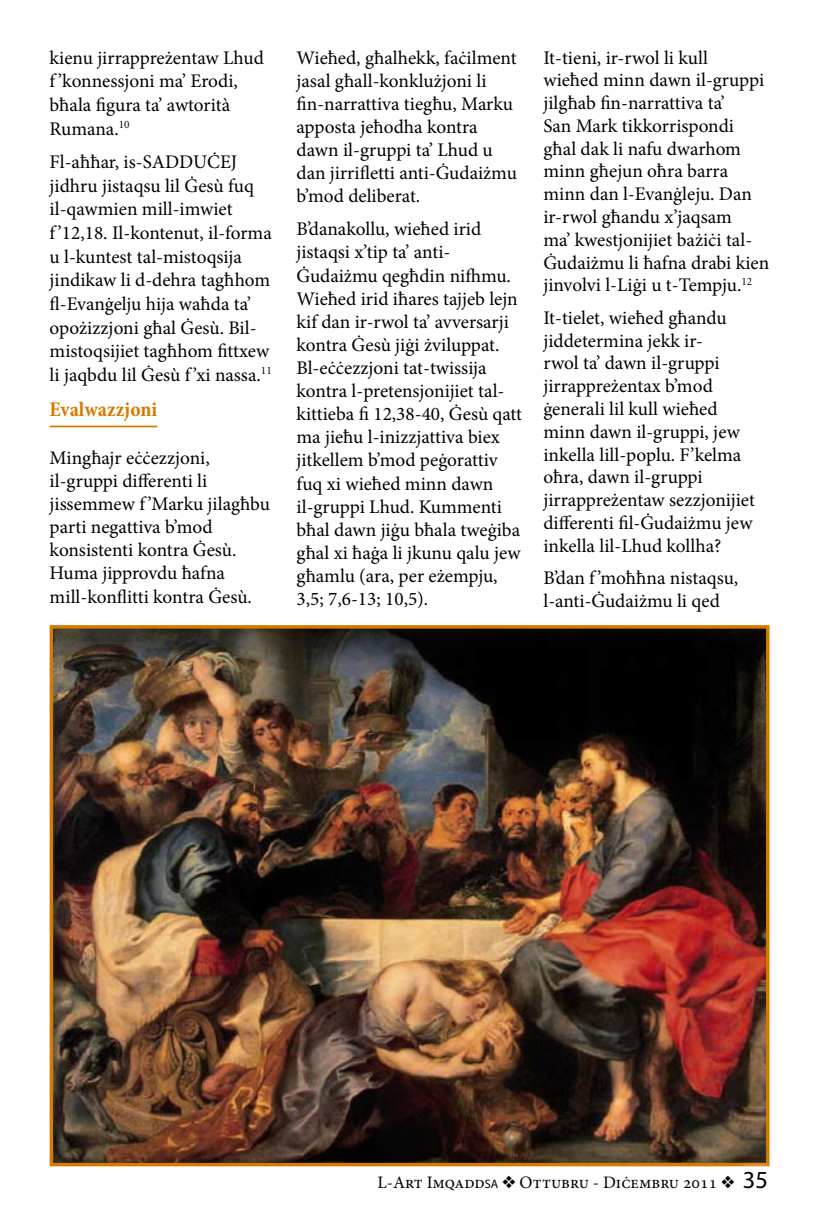
<style>
.page{position:relative;width:819px;height:1216px;background:#fff}
.page>*{position:absolute;margin:0;border:0;box-sizing:border-box;transform-origin:0 0}
.t1{font:700 condensed 21px "Minion Pro";color:#d67a00}
.t2{font:19.25px/23.1px "Minion Pro";letter-spacing:-.005em;color:#000}
.t3{font:17.5px "Minion Pro";color:#000}
.s1{font-family:"Myriad Pro";font-size:12.25px}
.s2{font-family:"Myriad Pro";font-size:24.5px}
</style>
<div class="page">
<hr style="left:50px;top:425px;width:107px;height:2px;background:#d67a00">
<img style="left:55px;top:630px;width:709px;height:531px">
<div style="left:50px;top:625px;width:719px;height:541px;border:4px solid #d67a00"></div>
<svg style="left:363px;top:1156px;width:407px;height:11px;background:#734f22"></svg>
<p class="t2" style="left:50px;top:46px;width:216px;line-height:23.6px">kienu jirrappreżentaw Lhud f ’konnessjoni ma’ Erodi, bħala figura ta’ awtorità<br>Rumana.<sup>10</sup></p>
<p class="t2" style="left:50px;top:150px;width:224px;line-height:23.6px">Fl-aħħar, is-SADDUĊEJ jidhru jistaqsu lil Ġesù fuq il-qawmien mill-imwiet<br>f ’12,18. Il-kontenut, il-forma u l-kuntest tal-mistoqsija jindikaw li d-dehra tagħhom fl-Evanġelju hija waħda ta’ opożizzjoni għal Ġesù. Bil&shy;mistoqsijiet tagħhom fittxew li jaqbdu lil Ġesù f ’xi nassa.<sup>11</sup></p>
<p class="t1" style="left:50px;top:395px;width:109px">Evalwazzjoni</p>
<p class="t2" style="left:50px;top:446px;width:222px">Mingħajr eċċezzjoni, il-gruppi differenti li jissemmew f ’Marku jilagħbu parti negattiva b’mod konsistenti kontra Ġesù.<br>Huma jipprovdu ħafna mill-konflitti kontra Ġesù.</p>
<p class="t2" style="left:296px;top:46px;width:222px">Wieħed, għalhekk, faċilment jasal għall-konklużjoni li fin-narrattiva tiegħu, Marku apposta jeħodha kontra dawn il-gruppi ta’ Lhud u dan jirrifletti anti-Ġudaiżmu b’mod deliberat.</p>
<p class="t2" style="left:296px;top:218px;width:227px">B’danakollu, wieħed irid jistaqsi x’tip ta’ anti-<br>Ġudaiżmu qegħdin nifhmu.<br>Wieħed irid iħares tajjeb lejn kif dan ir-rwol ta’ avversarji kontra Ġesù jiġi żviluppat.<br>Bl-eċċezzjoni tat-twissija kontra l-pretensjonijiet tal&shy;kittieba fi 12,38-40, Ġesù qatt ma jieħu l-inizzjattiva biex jitkellem b’mod peġorattiv fuq xi wieħed minn dawn il-gruppi Lhud. Kummenti bħal dawn jiġu bħala tweġiba għal xi ħaġa li jkunu qalu jew għamlu (ara, per eżempju,<br>3,5; 7,6-13; 10,5).</p>
<p class="t2" style="left:543px;top:46px;width:227px">It-tieni, ir-rwol li kull<br>wieħed minn dawn il-gruppi jilgħab fin-narrattiva ta’<br>San Mark tikkorrispondi għal dak li nafu dwarhom minn għejun oħra barra minn dan l-Evanġleju. Dan ir-rwol għandu x’jaqsam<br>ma’ kwestjonijiet bażiċi tal-<br>Ġudaiżmu li ħafna drabi kien jinvolvi l-Liġi u t-Tempju.<sup>12</sup></p>
<p class="t2" style="left:543px;top:306px;width:213px">It-tielet, wieħed għandu jiddetermina jekk ir-<br>rwol ta’ dawn il-gruppi jirrappreżentax b’mod ġenerali lil kull wieħed minn dawn il-gruppi, jew inkella lill-poplu. F’kelma oħra, dawn il-gruppi jirrappreżentaw sezzjonijiet differenti fil-Ġudaiżmu jew inkella lil-Lhud kollha?</p>
<p class="t2" style="left:543px;top:566px;width:196px">B’dan f ’moħħna nistaqsu, l-anti-Ġudaiżmu li qed</p>
<p class="t3" style="left:377px;top:1170px;width:392px">L-Art Imqadd<span class="s1">sa</span> ❖ Ottubru - Diċembru 2011 ❖ <span class="s2">35</span></p>
</div>
